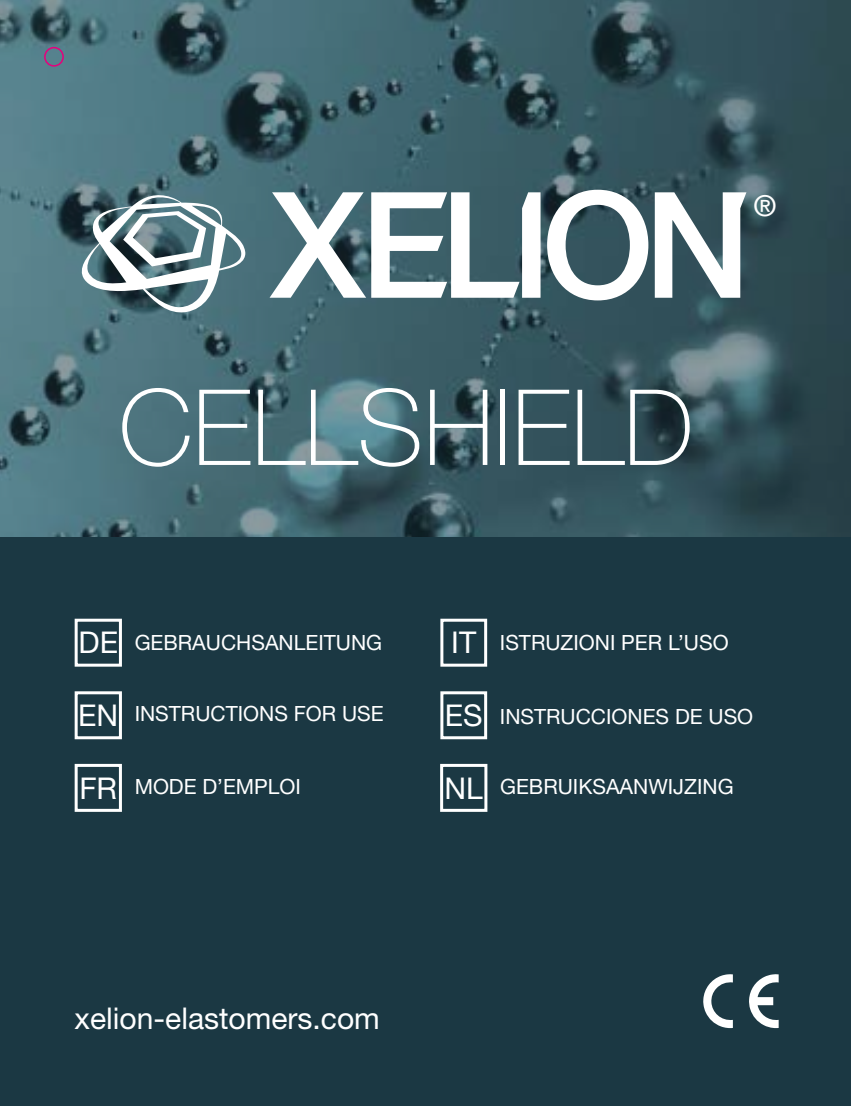
<style>
.page{position:relative;width:851px;height:1106px;background:#fff}
.page>*{position:absolute;margin:0;border:0;box-sizing:border-box;transform-origin:0 0}
.t1{font:100 105.3px "Helvetica Neue LT Std";color:#fff}
.t2{font:30px "Helvetica Neue LT Std";color:#fff}
.t3{font:500 28.8px "Helvetica Neue LT Std";color:#fff}
.t4{font:21px "Helvetica Neue LT Std";color:#fff}
.s1{font-size:30px}
</style>
<div class="page">
<div style="left:0;top:0;width:850px;height:1106px;background:#1b3843"></div>
<img style="left:0;top:0;width:850px;height:536px">
<svg style="left:77px;top:193px;width:169px;height:122px;background:#779096"></svg>
<svg style="left:547px;top:190px;width:101px;height:110px;background:#899aa0"></svg>
<svg style="left:269px;top:192px;width:271px;height:106px;background:#95a8ae"></svg>
<svg style="left:654px;top:192px;width:92px;height:106px;background:#9eacb1"></svg>
<svg style="left:749px;top:974px;width:29px;height:54px"></svg>
<svg style="left:703px;top:974px;width:29px;height:54px"></svg>
<div style="left:75px;top:618px;width:47px;height:48px;border:3px solid #fff"></div>
<div style="left:440px;top:618px;width:47px;height:48px;border:3px solid #fff"></div>
<div style="left:75px;top:691px;width:47px;height:48px;border:3px solid #fff"></div>
<div style="left:440px;top:691px;width:47px;height:48px;border:3px solid #fff"></div>
<div style="left:75px;top:764px;width:47px;height:48px;border:3px solid #fff"></div>
<div style="left:440px;top:764px;width:47px;height:48px;border:3px solid #fff"></div>
<div style="left:44px;top:47px;width:20px;height:20px;border:2px solid #e6007d;border-radius:50%"></div>
<h3 class="t3" style="left:753px;top:189px;width:25px">®</h3>
<h1 class="t1" style="left:118px;top:367px;width:576px">CELLSHIELD</h1>
<p class="t4" style="left:79px;top:630px;width:305px"><span class="s1">DE</span> GEBRAUCHSANLEITUNG</p>
<h2 class="t2" style="left:451px;top:625px;width:26px">IT</h2>
<p class="t4" style="left:500px;top:630px;width:230px">ISTRUZIONI PER L’USO</p>
<h2 class="t2" style="left:78px;top:697px;width:41px">EN</h2>
<h2 class="t2" style="left:445px;top:697px;width:39px">ES</h2>
<p class="t4" style="left:135px;top:701px;width:250px">INSTRUCTIONS FOR USE</p>
<p class="t4" style="left:500px;top:704px;width:255px">INSTRUCCIONES DE USO</p>
<h2 class="t2" style="left:79px;top:770px;width:39px">FR</h2>
<h2 class="t2" style="left:444px;top:770px;width:40px">NL</h2>
<p class="t4" style="left:135px;top:774px;width:168px">MODE D’EMPLOI</p>
<p class="t4" style="left:500px;top:774px;width:235px">GEBRUIKSAANWIJZING</p>
<h2 class="t2" style="left:75px;top:1000px;width:307px">xelion-elastomers.com</h2>
</div>
